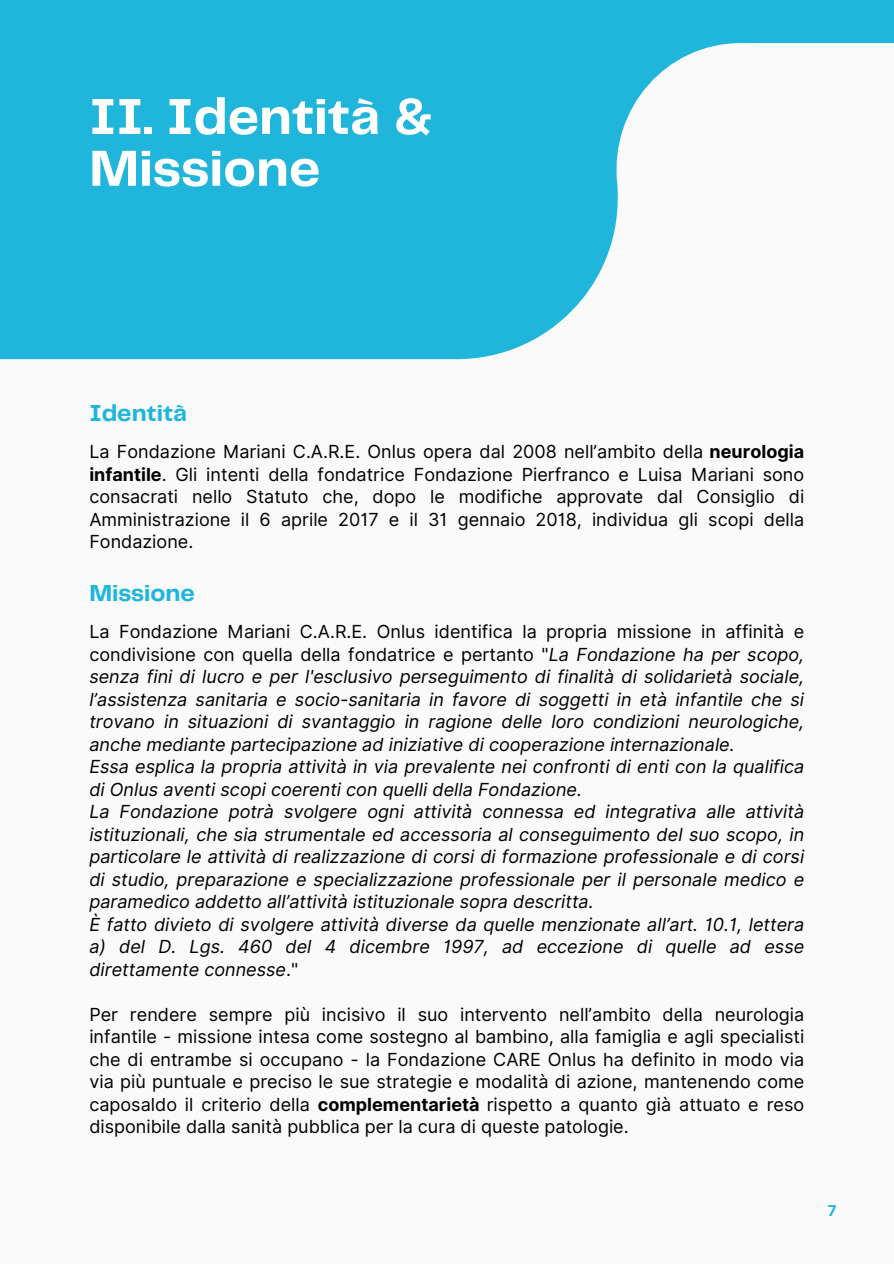
<style>
.page{position:relative;width:894px;height:1264px;background:#fff}
.page>*{position:absolute;margin:0;border:0;box-sizing:border-box;transform-origin:0 0}
.t1{font:700 52.5px/51.8px "Telegraf";color:#fff}
.t2{font:700 24px "Telegraf";color:#20b6db}
.t3{font:italic 18px/22.5px "Inter";color:#000001;text-align:justify}
.t4{font:18px/22.5px "Inter";color:#000001;text-align:justify}
.t5{font:700 15px "Inter";color:#20b6db}
.s1{font-weight:700}
.s2{font-style:normal}
</style>
<div class="page">
<div style="left:0;top:0;width:893px;height:1263px;background:#fafafa"></div>
<svg style="left:0;top:0;width:893px;height:359px;fill:#20b6db"></svg>
<p class="t1" style="left:89px;top:93px;width:344px">II. Identità &amp;<br>Missione</p>
<p class="t2" style="left:89px;top:402px;width:99px">Identità</p>
<h1 class="t4" style="left:89px;top:440px;width:716px">La Fondazione Mariani C.A.R.E. Onlus opera dal 2008 nell’ambito della <span class="s1">neurologia infantile</span>. Gli intenti della fondatrice Fondazione Pierfranco e Luisa Mariani sono consacrati nello Statuto che, dopo le modifiche approvate dal Consiglio di Amministrazione il 6 aprile 2017 e il 31 gennaio 2018, individua gli scopi della Fondazione.</h1>
<h2 class="t2" style="left:89px;top:582px;width:107px">Missione</h2>
<p class="t3" style="left:89px;top:620px;width:716px"><span class="s2">La Fondazione Mariani C.A.R.E. Onlus identifica la propria missione in affinità e condivisione con quella della fondatrice e pertanto "</span>La Fondazione ha per scopo, senza fini di lucro e per l'esclusivo perseguimento di finalità di solidarietà sociale, l’assistenza sanitaria e socio-sanitaria in favore di soggetti in età infantile che si trovano in situazioni di svantaggio in ragione delle loro condizioni neurologiche, anche mediante partecipazione ad iniziative di cooperazione internazionale.</p>
<h2 class="t3" style="left:89px;top:755px;width:716px">Essa esplica la propria attività in via prevalente nei confronti di enti con la qualifica di Onlus aventi scopi coerenti con quelli della Fondazione.</h2>
<p class="t3" style="left:89px;top:800px;width:716px">La Fondazione potrà svolgere ogni attività connessa ed integrativa alle attività istituzionali, che sia strumentale ed accessoria al conseguimento del suo scopo, in particolare le attività di realizzazione di corsi di formazione professionale e di corsi di studio, preparazione e specializzazione professionale per il personale medico e paramedico addetto all’attività istituzionale sopra descritta.</p>
<p class="t3" style="left:89px;top:912px;width:716px">È fatto divieto di svolgere attività diverse da quelle menzionate all’art. 10.1, lettera a) del D. Lgs. 460 del 4 dicembre 1997, ad eccezione di quelle ad esse direttamente connesse<span class="s2">."</span></p>
<p class="t4" style="left:89px;top:1002px;width:716px">Per rendere sempre più incisivo il suo intervento nell’ambito della neurologia infantile - missione intesa come sostegno al bambino, alla famiglia e agli specialisti che di entrambe si occupano - la Fondazione CARE Onlus ha definito in modo via via più puntuale e preciso le sue strategie e modalità di azione, mantenendo come caposaldo il criterio della <span class="s1">complementarietà</span> rispetto a quanto già attuato e reso disponibile dalla sanità pubblica per la cura di queste patologie.</p>
<p class="t5" style="left:827px;top:1201px;width:10px">7</p>
</div>
